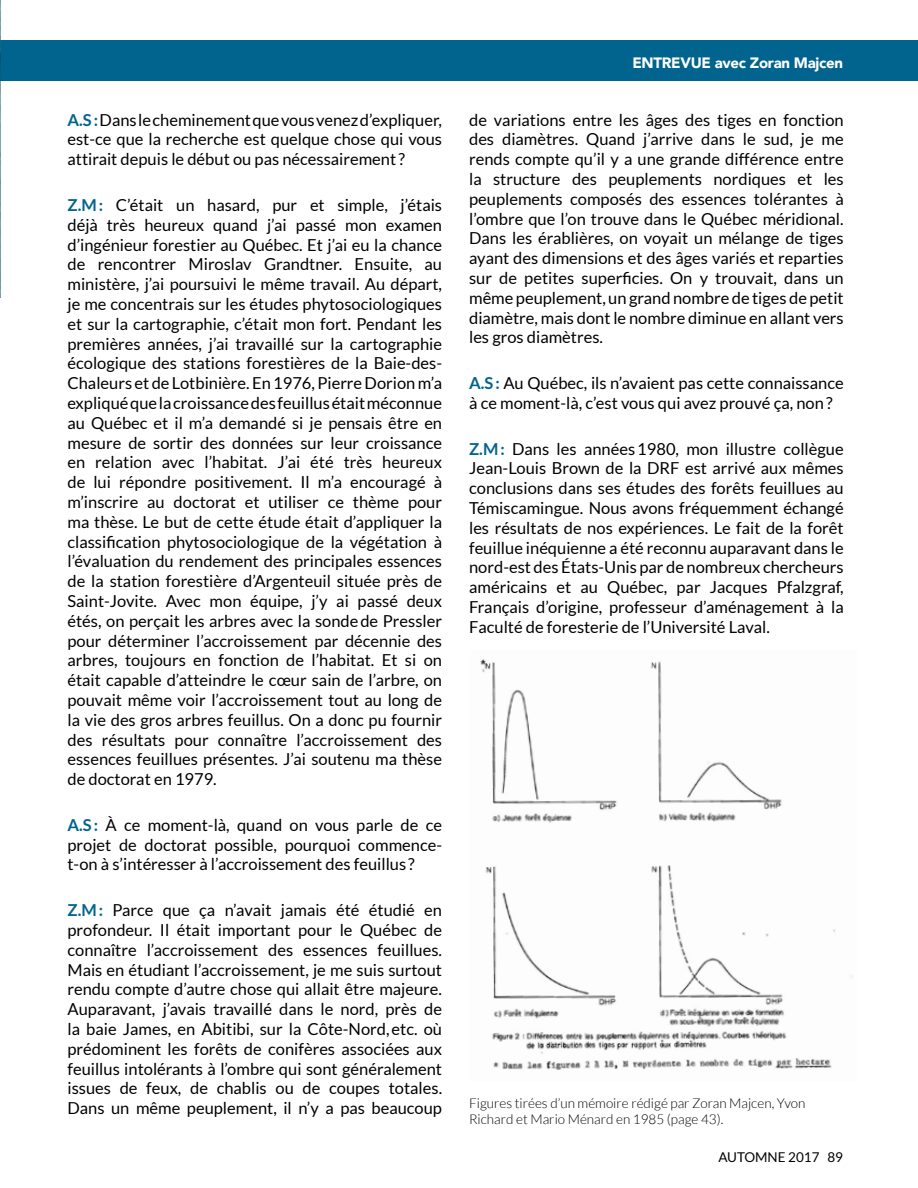
<style>
.page{position:relative;width:918px;height:1188px;background:#fff}
.page>*{position:absolute;margin:0;border:0;box-sizing:border-box;transform-origin:0 0}
.t1{font:16.5px/19.8px "Lato";color:#000;text-align:justify}
.t2{font:900 15px "Avenir";letter-spacing:-.02em;color:#fff}
.t3{font:300 13.5px/16.5px "Lato";color:#000}
.t4{font:13.5px "Lato";color:#000}
.s1{font-weight:700;color:#00648e}
</style>
<div class="page">
<div style="left:1px;top:40px;width:917px;height:41px;background:#00648e"></div>
<img style="left:0;top:0;width:1px;height:298px">
<img style="left:480px;top:659px;width:372px;height:411px">
<p class="t1" style="left:68px;top:110px;width:376px"><span class="s1">A.S:</span> Dans le cheminement que vous venez d’expliquer, est-ce que la recherche est quelque chose qui vous attirait depuis le début ou pas nécessairement?</p>
<p class="t1" style="left:68px;top:195px;width:376px"><span class="s1">Z.M:</span> C’était un hasard, pur et simple, j’étais déjà très heureux quand j’ai passé mon examen d’ingénieur forestier au Québec. Et j’ai eu la chance de rencontrer Miroslav Grandtner. Ensuite, au ministère, j’ai poursuivi le même travail. Au départ, je me concentrais sur les études phytosociologiques et sur la cartographie, c’était mon fort. Pendant les premières années, j’ai travaillé sur la cartographie écologique des stations forestières de la Baie-des-Chaleurs et de Lotbinière. En 1976, Pierre Dorion m’a expliqué que la croissance des feuillus était méconnue au Québec et il m’a demandé si je pensais être en mesure de sortir des données sur leur croissance en relation avec l’habitat. J’ai été très heureux de lui répondre positivement. Il m’a encouragé à m’inscrire au doctorat et utiliser ce thème pour ma thèse. Le but de cette étude était d’appliquer la classification phytosociologique de la végétation à l’évaluation du rendement des principales essences de la station forestière d’Argenteuil située près de Saint-Jovite. Avec mon équipe, j’y ai passé deux étés, on perçait les arbres avec la sondede Pressler pour déterminer l’accroissement par décennie des arbres, toujours en fonction de l’habitat. Et si on était capable d’atteindre le cœur sain de l’arbre, on pouvait même voir l’accroissement tout au long de la vie des gros arbres feuillus. On a donc pu fournir des résultats pour connaître l’accroissement des essences feuillues présentes. J’ai soutenu ma thèse de doctorat en 1979.</p>
<p class="t1" style="left:68px;top:815px;width:376px"><span class="s1">A.S:</span> À ce moment-là, quand on vous parle de ce projet de doctorat possible, pourquoi commence&shy;t-on à s’intéresser à l’accroissement des feuillus ?</p>
<p class="t1" style="left:68px;top:900px;width:376px"><span class="s1">Z.M:</span> Parce que ça n’avait jamais été étudié en profondeur. Il était important pour le Québec de connaître l’accroissement des essences feuillues.<br>Mais en étudiant l’accroissement, je me suis surtout rendu compte d’autre chose qui allait être majeure.<br>Auparavant, j’avais travaillé dans le nord, près de la baie James, en Abitibi, sur la Côte-Nord,etc. où prédominent les forêts de conifères associées aux feuillus intolérants à l’ombre qui sont généralement issues de feux, de chablis ou de coupes totales.<br>Dans un même peuplement, il n’y a pas beaucoup</p>
<p class="t2" style="left:632px;top:50px;width:212px">ENTREVUE avec Zoran Majcen</p>
<p class="t1" style="left:469px;top:110px;width:376px">de variations entre les âges des tiges en fonction des diamètres. Quand j’arrive dans le sud, je me rends compte qu’il y a une grande différence entre la structure des peuplements nordiques et les peuplements composés des essences tolérantes à l’ombre que l’on trouve dans le Québec méridional.<br>Dans les érablières, on voyait un mélange de tiges ayant des dimensions et des âges variés et reparties sur de petites superficies. On y trouvait, dans un même peuplement, un grand nombre de tiges de petit diamètre, mais dont le nombre diminue en allant vers les gros diamètres.</p>
<p class="t1" style="left:469px;top:373px;width:376px"><span class="s1">A.S:</span> Au Québec, ils n’avaient pas cette connaissance à ce moment-là, c’est vous qui avez prouvé ça, non?</p>
<p class="t1" style="left:469px;top:439px;width:376px"><span class="s1">Z.M:</span> Dans les années1980, mon illustre collègue Jean-Louis Brown de la DRF est arrivé aux mêmes conclusions dans ses études des forêts feuillues au Témiscamingue. Nous avons fréquemment échangé les résultats de nos expériences. Le fait de la forêt feuillue inéquienne a été reconnu auparavant dans le nord-est des États-Unis par de nombreux chercheurs américains et au Québec, par Jacques Pfalzgraf, Français d’origine, professeur d’aménagement à la Faculté de foresterie de l’Université Laval.</p>
<p class="t3" style="left:469px;top:1095px;width:338px">Figures tirées d’un mémoire rédigé par Zoran Majcen, Yvon<br>Richard et Mario Ménard en 1985 (page 43).</p>
<p class="t4" style="left:718px;top:1149px;width:126px">AUTOMNE 2017 89</p>
</div>
